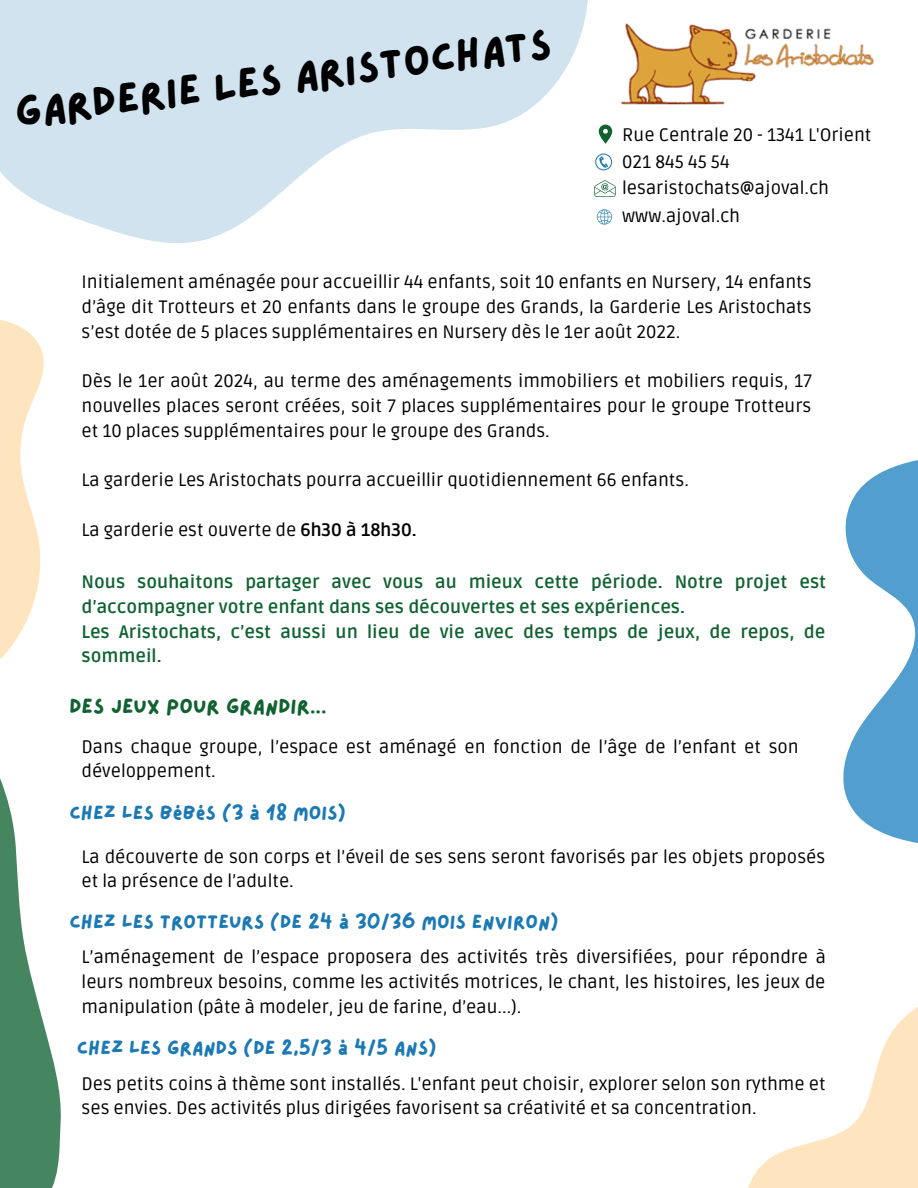
<style>
.page{position:relative;width:918px;height:1188px;background:#fff}
.page>*{position:absolute;margin:0;border:0;box-sizing:border-box;transform-origin:0 0}
.t1{font:42px "Lazydog";color:#000}
.t2{font:21px "Lazydog";color:#106231}
.t3{font:19.5px "Lazydog";color:#1b79b4}
.t4{font:18px/24.8px "Ruda";color:#000001;text-align:justify}
.t5{font:700 18px/24.8px "Ruda";color:#106231}
.t6{font:18px/27px "Ruda";color:#000}
.s1{font-weight:700}
</style>
<div class="page">
<svg style="left:0;top:804px;width:61px;height:384px;fill:#45855f"></svg>
<svg style="left:843px;top:460px;width:75px;height:383px;fill:#529ece"></svg>
<svg style="left:0;top:0;width:588px;height:243px;fill:#d0e3ef"></svg>
<svg style="left:748px;top:1006px;width:170px;height:182px"></svg>
<svg style="left:0;top:99px;width:174px;height:705px"></svg>
<svg style="left:599px;top:125px;width:13px;height:19px"></svg>
<svg style="left:595px;top:154px;width:17px;height:16px"></svg>
<svg style="left:594px;top:180px;width:22px;height:17px"></svg>
<svg style="left:597px;top:209px;width:15px;height:16px"></svg>
<img style="left:620px;top:23px;width:254px;height:82px">
<svg style="left:739px;top:67px;width:135px;height:38px"></svg>
<h1 class="t1" style="left:13px;top:91px;width:542px;rotate:-7deg">GARDERIE LES ARISTOCHATS</h1>
<p class="t6" style="left:622px;top:122px;width:251px">Rue Centrale 20 - 1341 L'Orient<br>021 845 45 54 lesaristochats@ajoval.ch www.ajoval.ch</p>
<p class="t4" style="left:82px;top:270px;width:732px">Initialement aménagée pour accueillir 44 enfants, soit 10 enfants en Nursery, 14 enfants d’âge dit Trotteurs et 20 enfants dans le groupe des Grands, la Garderie Les Aristochats s’est dotée de 5 places supplémentaires en Nursery dès le 1er août 2022.</p>
<p class="t4" style="left:82px;top:369px;width:732px">Dès le 1er août 2024, au terme des aménagements immobiliers et mobiliers requis, 17 nouvelles places seront créées, soit 7 places supplémentaires pour le groupe Trotteurs et 10 places supplémentaires pour le groupe des Grands.</p>
<p class="t4" style="left:82px;top:468px;width:609px">La garderie Les Aristochats pourra accueillir quotidiennement 66 enfants.</p>
<p class="t4" style="left:82px;top:518px;width:337px">La garderie est ouverte de <span class="s1">6h30 à 18h30.</span></p>
<p class="t5" style="left:82px;top:570px;width:746px">Nous souhaitons partager avec vous au mieux cette période. Notre projet est d’accompagner votre enfant dans ses découvertes et ses expériences.<br>Les Aristochats, c’est aussi un lieu de vie avec des temps de jeux, de repos, de sommeil.</p>
<p class="t2" style="left:69px;top:696px;width:259px">DES JEUX POUR GRANDIR...</p>
<p class="t4" style="left:82px;top:734px;width:719px">Dans chaque groupe, l’espace est aménagé en fonction de l’âge de l’enfant et son développement.</p>
<p class="t3" style="left:69px;top:803px;width:278px">CHEZ LES BÉBÉS (3 À 18 MOIS)</p>
<p class="t4" style="left:82px;top:845px;width:745px">La découverte de son corps et l’éveil de ses sens seront favorisés par les objets proposés et la présence de l’adulte.</p>
<p class="t3" style="left:69px;top:912px;width:490px">CHEZ LES TROTTEURS (DE 24 À 30/36 MOIS ENVIRON)</p>
<p class="t4" style="left:82px;top:945px;width:746px">L’aménagement de l’espace proposera des activités très diversifiées, pour répondre à leurs nombreux besoins, comme les activités motrices, le chant, les histoires, les jeux de manipulation (pâte à modeler, jeu de farine, d’eau...).</p>
<p class="t3" style="left:77px;top:1038px;width:361px">CHEZ LES GRANDS (DE 2,5/3 À 4/5 ANS)</p>
<p class="t4" style="left:82px;top:1072px;width:746px">Des petits coins à thème sont installés. L'enfant peut choisir, explorer selon son rythme et ses envies. Des activités plus dirigées favorisent sa créativité et sa concentration.</p>
</div>
